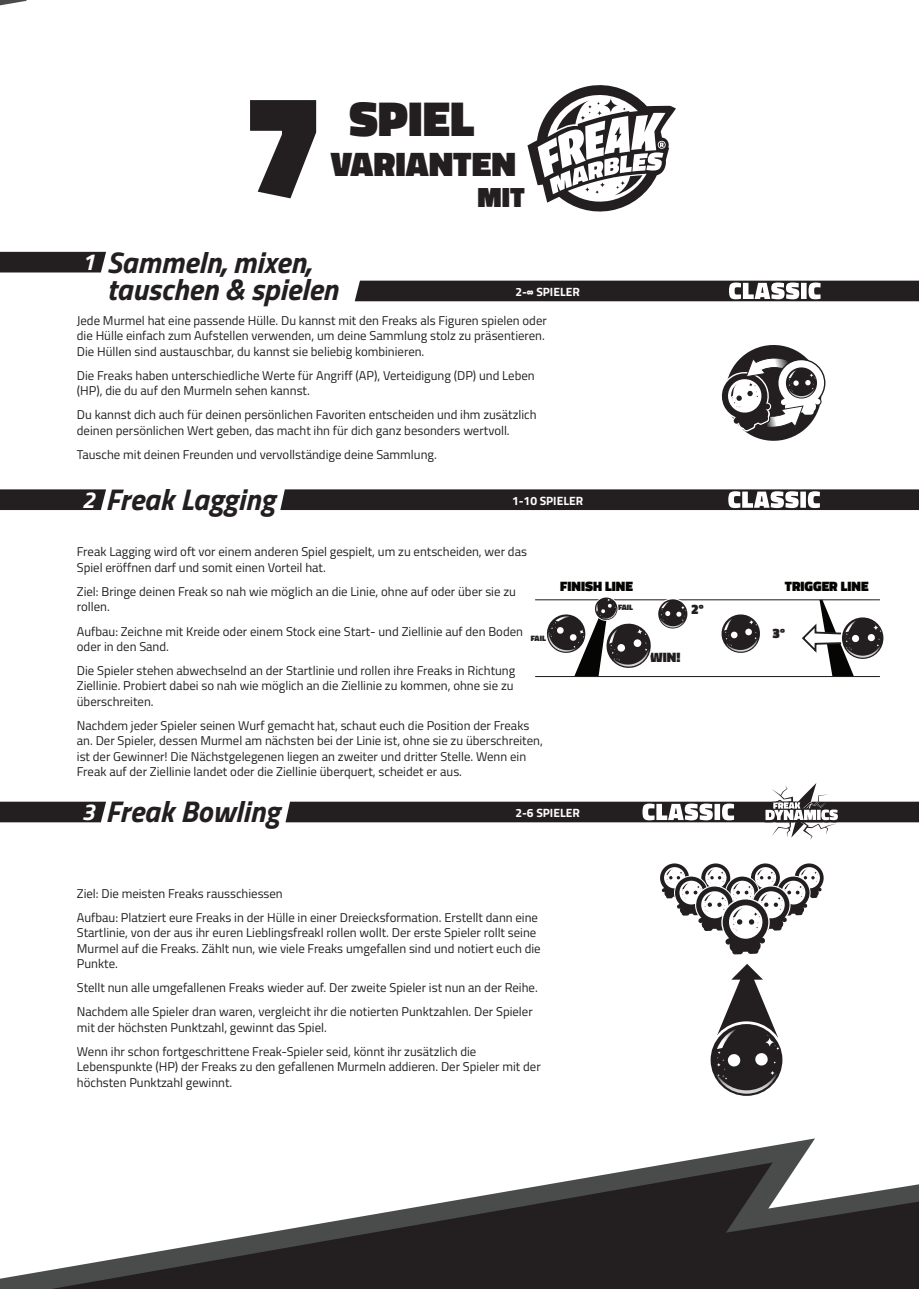
<style>
.page{position:relative;width:919px;height:1289px;background:#fff}
.page>*{position:absolute;margin:0;border:0;box-sizing:border-box;transform-origin:0 0}
.t1{font:900 146.25px "Titillium Web";color:#231f20}
.t2{font:900 49.8px "Titillium Web";color:#231f20}
.t3{font:900 34.5px "Titillium Web";color:#231f20}
.t4{font:italic 700 30px/27px "Titillium Web";color:#231f20}
.t5{font:900 28.35px "Titillium Web";color:#231f20}
.t6{font:900 13.8px "Titillium Web";color:#050504}
.t7{font:900 13.8px "Titillium Web";color:#231f20}
.t8{font:12.75px/15.3px "Titillium Web";color:#231f20}
.t9{font:700 12px "Titillium Web";color:#fff}
.t10{font:900 7.95px "Titillium Web";color:#231f20}
.s1{font-size:23.1px;color:#fff}
</style>
<div class="page">
<svg style="left:0;top:0;width:27px;height:5px"></svg>
<svg style="left:0;top:1138px;width:815px;height:150px"></svg>
<svg style="left:51px;top:1162px;width:867px;height:126px"></svg>
<svg style="left:527px;top:85px;width:149px;height:127px"></svg>
<div style="left:0;top:252px;width:106px;height:20px;background:#231f20"></div>
<svg style="left:355px;top:280px;width:563px;height:21px;background:#3d393a"></svg>
<svg style="left:0;top:801px;width:106px;height:21px;background:#2f2b2c"></svg>
<svg style="left:285px;top:783px;width:633px;height:57px"></svg>
<svg style="left:0;top:489px;width:106px;height:21px;background:#2c2829"></svg>
<svg style="left:280px;top:489px;width:638px;height:21px;background:#383535"></svg>
<svg style="left:721px;top:345px;width:105px;height:96px"></svg>
<hr style="left:535px;top:676px;width:344px;height:1px;background:#1b1b1a">
<hr style="left:535px;top:599px;width:344px;height:1px;background:#1b1b1a">
<svg style="left:659px;top:863px;width:30px;height:29px"></svg>
<svg style="left:663px;top:866px;width:23px;height:23px"></svg>
<svg style="left:701px;top:863px;width:29px;height:29px"></svg>
<svg style="left:750px;top:863px;width:30px;height:29px"></svg>
<svg style="left:753px;top:866px;width:23px;height:23px"></svg>
<svg style="left:793px;top:862px;width:31px;height:31px"></svg>
<svg style="left:794px;top:863px;width:29px;height:29px"></svg>
<svg style="left:797px;top:866px;width:23px;height:23px"></svg>
<svg style="left:731px;top:948px;width:13px;height:7px"></svg>
<svg style="left:660px;top:868px;width:162px;height:85px"></svg>
<svg style="left:710px;top:1023px;width:72px;height:73px"></svg>
<svg style="left:713px;top:964px;width:68px;height:129px"></svg>
<svg style="left:542px;top:597px;width:147px;height:79px"></svg>
<svg style="left:721px;top:614px;width:39px;height:39px"></svg>
<svg style="left:730px;top:631px;width:7px;height:7px"></svg>
<div style="left:745px;top:628px;width:7px;height:7px;background:#fff;border-radius:50%"></div>
<svg style="left:800px;top:600px;width:84px;height:76px"></svg>
<svg style="left:851px;top:634px;width:8px;height:8px"></svg>
<svg style="left:867px;top:633px;width:8px;height:8px"></svg>
<h1 class="t1" style="left:243px;top:38px;width:82px">7</h1>
<h2 class="t2" style="left:349px;top:82px;width:127px">SPIEL</h2>
<h3 class="t3" style="left:331px;top:139px;width:187px">VARIANTEN</h3>
<h3 class="t5" style="left:477px;top:176px;width:49px">MIT</h3>
<h3 class="t4" style="left:107px;top:247px;width:233px;text-indent:-25px"><span class="s1">1</span> Sammeln, mixen, tauschen &amp; spielen</h3>
<p class="t9" style="left:515px;top:283px;width:66px">2-∞ SPIELER</p>
<p class="t8" style="left:77px;top:312px;width:471px">Jede Murmel hat eine passende Hülle. Du kannst mit den Freaks als Figuren spielen oder die Hülle einfach zum Aufstellen verwenden, um deine Sammlung stolz zu präsentieren.<br>Die Hüllen sind austauschbar, du kannst sie beliebig kombinieren.</p>
<p class="t8" style="left:77px;top:367px;width:459px">Die Freaks haben unterschiedliche Werte für Angriff (AP), Verteidigung (DP) und Leben (HP), die du auf den Murmeln sehen kannst.</p>
<p class="t8" style="left:77px;top:407px;width:461px">Du kannst dich auch für deinen persönlichen Favoriten entscheiden und ihm zusätzlich deinen persönlichen Wert geben, das macht ihn für dich ganz besonders wertvoll.</p>
<p class="t8" style="left:77px;top:446px;width:361px">Tausche mit deinen Freunden und vervollständige deine Sammlung.</p>
<h3 class="t4" style="left:82px;top:484px;width:195px"><span class="s1">2</span> Freak Lagging</h3>
<p class="t9" style="left:512px;top:491px;width:73px">1-10 SPIELER</p>
<p class="t8" style="left:77px;top:543px;width:451px">Freak Lagging wird oft vor einem anderen Spiel gespielt, um zu entscheiden, wer das<br>Spiel eröffnen darf und somit einen Vorteil hat.</p>
<p class="t8" style="left:77px;top:583px;width:440px">Ziel: Bringe deinen Freak so nah wie möglich an die Linie, ohne auf oder über sie zu rollen.</p>
<p class="t8" style="left:77px;top:623px;width:447px">Aufbau: Zeichne mit Kreide oder einem Stock eine Start- und Ziellinie auf den Boden oder in den Sand.</p>
<p class="t8" style="left:77px;top:662px;width:440px">Die Spieler stehen abwechselnd an der Startlinie und rollen ihre Freaks in Richtung<br>Ziellinie. Probiert dabei so nah wie möglich an die Ziellinie zu kommen, ohne sie zu überschreiten.</p>
<p class="t8" style="left:77px;top:717px;width:467px">Nachdem jeder Spieler seinen Wurf gemacht hat, schaut euch die Position der Freaks an. Der Spieler, dessen Murmel am nächsten bei der Linie ist, ohne sie zu überschreiten, ist der Gewinner! Die Nächstgelegenen liegen an zweiter und dritter Stelle. Wenn ein Freak auf der Ziellinie landet oder die Ziellinie überquert, scheidet er aus.</p>
<p class="t10" style="left:531px;top:632px;width:16px">FAIL</p>
<p class="t6" style="left:560px;top:576px;width:74px">FINISH LINE</p>
<p class="t6" style="left:784px;top:576px;width:85px">TRIGGER LINE</p>
<p class="t10" style="left:618px;top:601px;width:16px">FAIL</p>
<p class="t7" style="left:691px;top:599px;width:14px">2º</p>
<p class="t7" style="left:650px;top:646px;width:32px">WIN!</p>
<p class="t7" style="left:772px;top:623px;width:14px">3º</p>
<h3 class="t4" style="left:82px;top:796px;width:199px"><span class="s1">3</span> Freak Bowling</h3>
<p class="t9" style="left:515px;top:803px;width:66px">2-6 SPIELER</p>
<p class="t8" style="left:77px;top:880px;width:462px;line-height:24.3px">Ziel: Die meisten Freaks rausschiessen<br>Aufbau: Platziert eure Freaks in der Hülle in einer Dreiecksformation. Erstellt dann eine</p>
<p class="t8" style="left:77px;top:924px;width:465px">Startlinie, von der aus ihr euren Lieblingsfreakl rollen wollt. Der erste Spieler rollt seine<br>Murmel auf die Freaks. Zählt nun, wie viele Freaks umgefallen sind und notiert euch die<br>Punkte.</p>
<p class="t8" style="left:77px;top:974px;width:462px;line-height:24.3px">Stellt nun alle umgefallenen Freaks wieder auf. Der zweite Spieler ist nun an der Reihe.<br>Nachdem alle Spieler dran waren, vergleicht ihr die notierten Punktzahlen. Der Spieler</p>
<p class="t8" style="left:77px;top:1014px;width:401px;line-height:24.3px">mit der höchsten Punktzahl, gewinnt das Spiel.<br>Wenn ihr schon fortgeschrittene Freak-Spieler seid, könnt ihr zusätzlich die</p>
<p class="t8" style="left:77px;top:1058px;width:465px">Lebenspunkte (HP) der Freaks zu den gefallenen Murmeln addieren. Der Spieler mit der höchsten Punktzahl gewinnt.</p>
</div>
